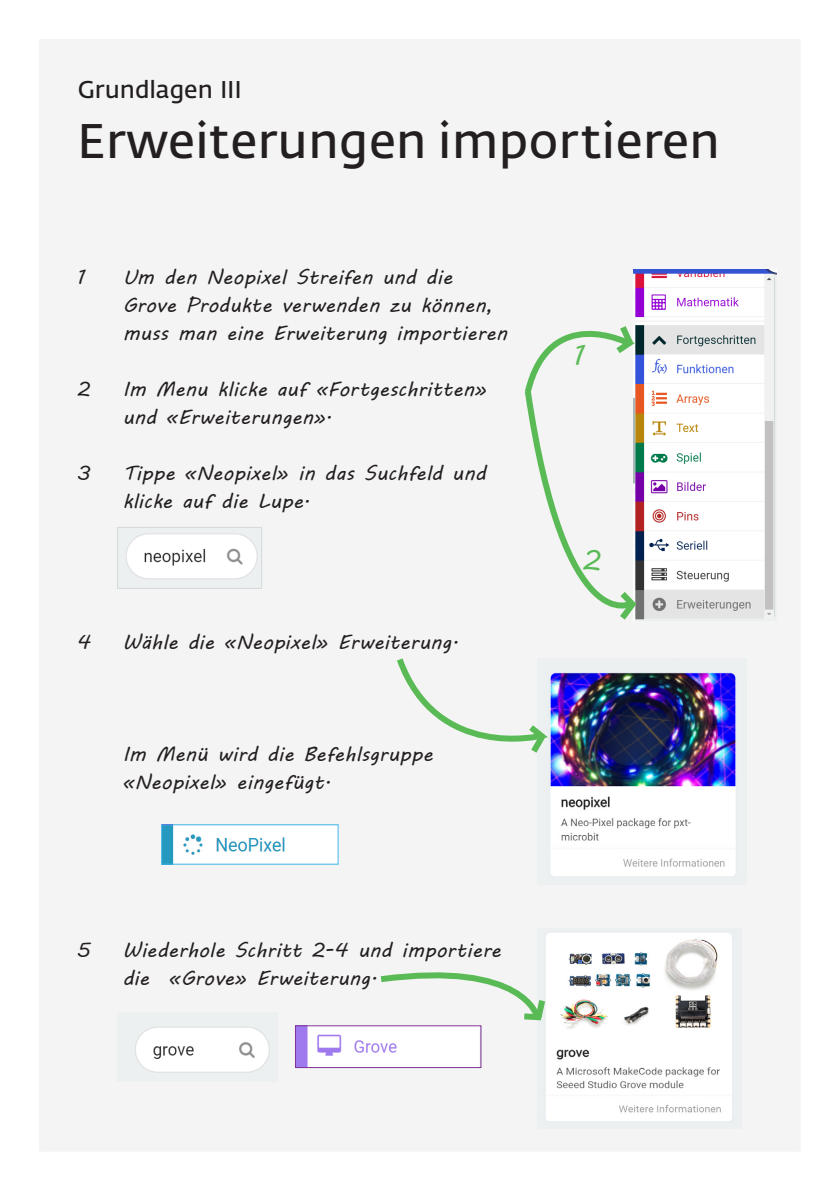
<style>
.page{position:relative;width:840px;height:1191px;background:#fff}
.page>*{position:absolute;margin:0;border:0;box-sizing:border-box;transform-origin:0 0}
.t1{font:600 48px "Fedra Sans Std";letter-spacing:.01em;color:#231f20}
.t2{font:28px "MV Boli";color:#5abb56}
.t3{font:600 24px "Fedra Sans Std";letter-spacing:-.005em;color:#231f20}
.t4{font:20px/28px "MV Boli";letter-spacing:.015em;color:#231f20}
</style>
<div class="page">
<div style="left:40px;top:40px;width:759px;height:1111px;background:#f4f4f4"></div>
<img style="left:633px;top:270px;width:143px;height:350px">
<svg style="left:524px;top:302px;width:117px;height:319px"></svg>
<img style="left:125px;top:533px;width:133px;height:47px">
<div style="left:117px;top:527px;width:145px;height:62px;border:1px solid #d4d9d9"></div>
<img style="left:549px;top:671px;width:188px;height:206px">
<svg style="left:397px;top:658px;width:153px;height:103px"></svg>
<img style="left:163px;top:826px;width:173px;height:36px">
<div style="left:161px;top:824px;width:177px;height:40px;border:1px solid #40b5e7"></div>
<img style="left:135px;top:1026px;width:135px;height:47px">
<img style="left:545px;top:931px;width:189px;height:192px">
<img style="left:297px;top:1027px;width:182px;height:39px">
<div style="left:295px;top:1025px;width:186px;height:43px;border:1px solid #7f3394"></div>
<svg style="left:380px;top:960px;width:169px;height:65px"></svg>
<p class="t3" style="left:78px;top:75px;width:166px">Grundlagen III</p>
<h1 class="t1" style="left:77px;top:112px;width:643px">Erweiterungen importieren</h1>
<p class="t4" style="left:77px;top:263px;width:10px">1</p>
<p class="t4" style="left:123px;top:263px;width:386px">Um den Neopixel Streifen und die<br>Grove Produkte verwenden zu können, muss man eine Erweiterung importieren</p>
<p class="t4" style="left:77px;top:375px;width:15px">2</p>
<p class="t4" style="left:123px;top:375px;width:365px">Im Menu klicke auf «Fortgeschritten» und «Erweiterungen».</p>
<p class="t4" style="left:77px;top:459px;width:15px">3</p>
<p class="t4" style="left:123px;top:459px;width:364px">Tippe «Neopixel» in das Suchfeld und klicke auf die Lupe.</p>
<p class="t4" style="left:77px;top:627px;width:15px">4</p>
<p class="t4" style="left:123px;top:627px;width:337px">Wähle die «Neopixel» Erweiterung.</p>
<p class="t4" style="left:123px;top:739px;width:311px">Im Menü wird die Befehlsgruppe «Neopixel» eingefügt.</p>
<p class="t4" style="left:77px;top:935px;width:15px">5</p>
<p class="t4" style="left:123px;top:935px;width:379px">Wiederhole Schritt 2-4 und importiere die «Grove» Erweiterung.</p>
<h2 class="t2" style="left:573px;top:336px;width:13px">1</h2>
<h2 class="t2" style="left:582px;top:541px;width:20px">2</h2>
</div>
